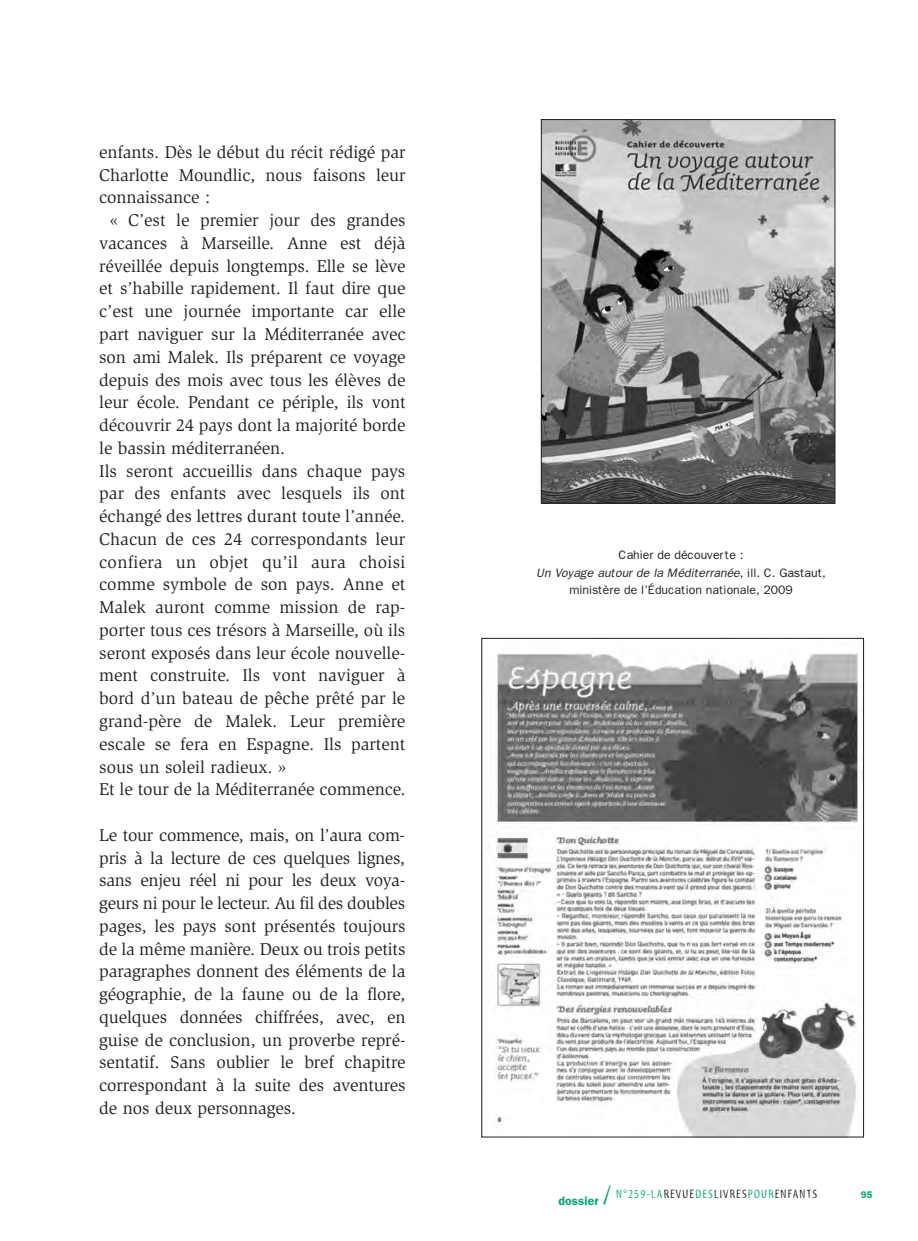
<style>
.page{position:relative;width:918px;height:1241px;background:#fff}
.page>*{position:absolute;margin:0;border:0;box-sizing:border-box;transform-origin:0 0}
.t1{font:17.5px/22.8px "Slimbach";letter-spacing:-.005em;color:#231f20;text-align:justify}
.t2{font:12.25px/17.5px "Franklin Gothic";letter-spacing:-.005em;color:#231f20;text-align:center}
.t3{font:12.25px "Myriad Tilt";letter-spacing:.1em;color:#231f20}
.t4{font:600 9.62px "Franklin Gothic";color:#00a777}
.s1{font-style:italic}
.s2{font-family:"Franklin Gothic";font-weight:600;color:#00a777}
.s3{font-size:26.25px;color:#00a777}
.s4{color:#00a777}
</style>
<div class="page">
<img style="left:543px;top:121px;width:290px;height:380px">
<div style="left:541px;top:119px;width:294px;height:384px;border:1px solid #231f20"></div>
<img style="left:496px;top:653px;width:366px;height:482px">
<p class="t1" style="left:99px;top:142px;width:308px">enfants. Dès le début du récit rédigé par Charlotte Moundlic, nous faisons leur connaissance :</p>
<p class="t1" style="left:99px;top:210px;width:308px;text-align:left;text-indent:11px">« C’est le premier jour des grandes vacances à Marseille. Anne est déjà réveillée depuis longtemps. Elle se lève et s’habille rapidement. Il faut dire que c’est une journée importante car elle part naviguer sur la Méditerranée avec son ami Malek. Ils préparent ce voyage depuis des mois avec tous les élèves de leur école. Pendant ce périple, ils vont découvrir 24 pays dont la majorité borde le bassin méditerranéen.<br>Ils seront accueillis dans chaque pays par des enfants avec lesquels ils ont échangé des lettres durant toute l’année.<br>Chacun de ces 24 correspondants leur confiera un objet qu’il aura choisi comme symbole de son pays. Anne et Malek auront comme mission de rap&shy;porter tous ces trésors à Marseille, où ils seront exposés dans leur école nouvelle&shy;ment construite. Ils vont naviguer à bord d’un bateau de pêche prêté par le grand-père de Malek. Leur première escale se fera en Espagne. Ils partent sous un soleil radieux. »<br>Et le tour de la Méditerranée commence.</p>
<p class="t1" style="left:99px;top:824px;width:308px">Le tour commence, mais, on l’aura com&shy;pris à la lecture de ces quelques lignes, sans enjeu réel ni pour les deux voya&shy;geurs ni pour le lecteur. Au fil des doubles pages, les pays sont présentés toujours de la même manière. Deux ou trois petits paragraphes donnent des éléments de la géographie, de la faune ou de la flore, quelques données chiffrées, avec, en guise de conclusion, un proverbe repré&shy;sentatif. Sans oublier le bref chapitre correspondant à la suite des aventures de nos deux personnages.</p>
<p class="t2" style="left:536px;top:546px;width:291px">Cahier de découverte :<br><span class="s1">Un Voyage autour de la Méditerranée,</span> ill. C. Gastaut, ministère de l’Éducation nationale, 2009</p>
<p class="t3" style="left:558px;top:1188px;width:260px"><span class="s2">dossier</span> <span class="s3">/</span> <span class="s4">N°259-LA</span>REVUE<span class="s4">DES</span>LIVRES<span class="s4">POUR</span>ENFANTS</p>
<p class="t4" style="left:861px;top:1188px;width:13px">95</p>
</div>
